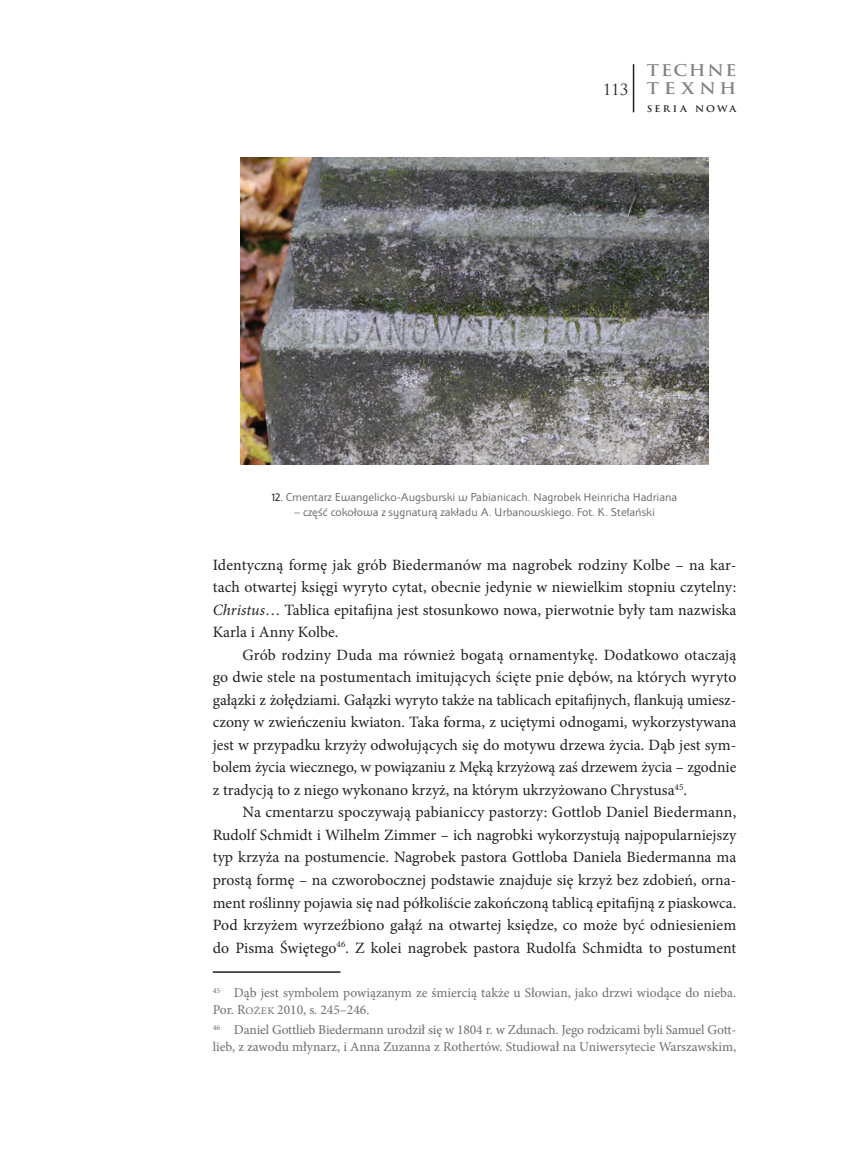
<style>
.page{position:relative;width:864px;height:1170px;background:#fff}
.page>*{position:absolute;margin:0;border:0;box-sizing:border-box;transform-origin:0 0}
.t1{font:15.75px/22.5px "Minion Pro";color:#231f20;text-align:justify}
.t2{font:700 15.75px/18px "Trajan Pro";letter-spacing:.105em;color:#808285;scale:1.1 1}
.t3{font:15px "Trajan Pro";color:#231f20}
.t4{font:13.5px/16.5px "Minion Pro";letter-spacing:-.005em;color:#6c6d70}
.t5{font:12px "Apolonia Nova OT";color:#6c6d70}
.t6{font:700 9px "Trajan Pro";letter-spacing:.205em;color:#231f20;scale:1.08 1}
.s1{color:#231f20}
.s2{font-style:italic}
.s3{font-size:10.2px}
</style>
<div class="page">
<hr style="left:632px;top:64px;width:2px;height:48px;background:#231f20">
<hr style="left:213px;top:971px;width:127px;height:1px;background:#231f20">
<img style="left:240px;top:157px;width:468px;height:307px">
<p class="t3" style="left:602px;top:80px;width:27px">113</p>
<p class="t2" style="left:646px;top:61px;width:83px">TECHNE<br>TEXNH</p>
<p class="t6" style="left:646px;top:103px;width:84px">SERIA NOWA</p>
<p class="t5" style="left:272px;top:490px;width:407px"><span class="s1">12.</span> Cmentarz Ewangelicko-Augsburski w Pabianicach. Nagrobek Heinricha Hadriana</p>
<p class="t5" style="left:294px;top:505px;width:362px">– część cokołowa z sygnaturą zakładu A. Urbanowskiego. Fot. K. Stefański</p>
<p class="t1" style="left:213px;top:553px;width:525px">Identyczną formę jak grób Biedermanów ma nagrobek rodziny Kolbe – na kar&shy;tach otwartej księgi wyryto cytat, obecnie jedynie w niewielkim stopniu czytelny:<br><span class="s2">Christus</span>… Tablica epitafijna jest stosunkowo nowa, pierwotnie były tam nazwiska Karla i Anny Kolbe.</p>
<p class="t1" style="left:213px;top:643px;width:525px;text-indent:30px">Grób rodziny Duda ma również bogatą ornamentykę. Dodatkowo otaczają go dwie stele na postumentach imitujących ścięte pnie dębów, na których wyryto gałązki z żołędziami. Gałązki wyryto także na tablicach epitafijnych, flankują umiesz&shy;czony w zwieńczeniu kwiaton. Taka forma, z uciętymi odnogami, wykorzystywana jest w przypadku krzyży odwołujących się do motywu drzewa życia. Dąb jest sym&shy;bolem życia wiecznego, w powiązaniu z Męką krzyżową zaś drzewem życia – zgodnie z tradycją to z niego wykonano krzyż, na którym ukrzyżowano Chrystusa<sup>45</sup>.</p>
<p class="t1" style="left:213px;top:801px;width:525px;text-indent:30px">Na cmentarzu spoczywają pabianiccy pastorzy: Gottlob Daniel Biedermann, Rudolf Schmidt i Wilhelm Zimmer – ich nagrobki wykorzystują najpopularniejszy typ krzyża na postumencie. Nagrobek pastora Gottloba Daniela Biedermanna ma prostą formę – na czworobocznej podstawie znajduje się krzyż bez zdobień, orna&shy;ment roślinny pojawia się nad półkoliście zakończoną tablicą epitafijną z piaskowca.<br>Pod krzyżem wyrzeźbiono gałąź na otwartej księdze, co może być odniesieniem do Pisma Świętego<sup>46</sup>. Z kolei nagrobek pastora Rudolfa Schmidta to postument</p>
<p class="t4" style="left:213px;top:984px;width:524px"><sup>45</sup> Dąb jest symbolem powiązanym ze śmiercią także u Słowian, jako drzwi wiodące do nieba.<br>Por. R<span class="s3">ożek</span></p>
<p class="t4" style="left:213px;top:998px;width:524px;line-height:20.7px;text-indent:64px">2010, s. 245–246.<br><sup>46</sup> Daniel Gottlieb Biedermann urodził się w 1804 r. w Zdunach. Jego rodzicami byli Samuel Gott-</p>
<p class="t4" style="left:213px;top:1038px;width:524px">lieb, z zawodu młynarz, i Anna Zuzanna z Rothertów. Studiował na Uniwersytecie Warszawskim,</p>
</div>
